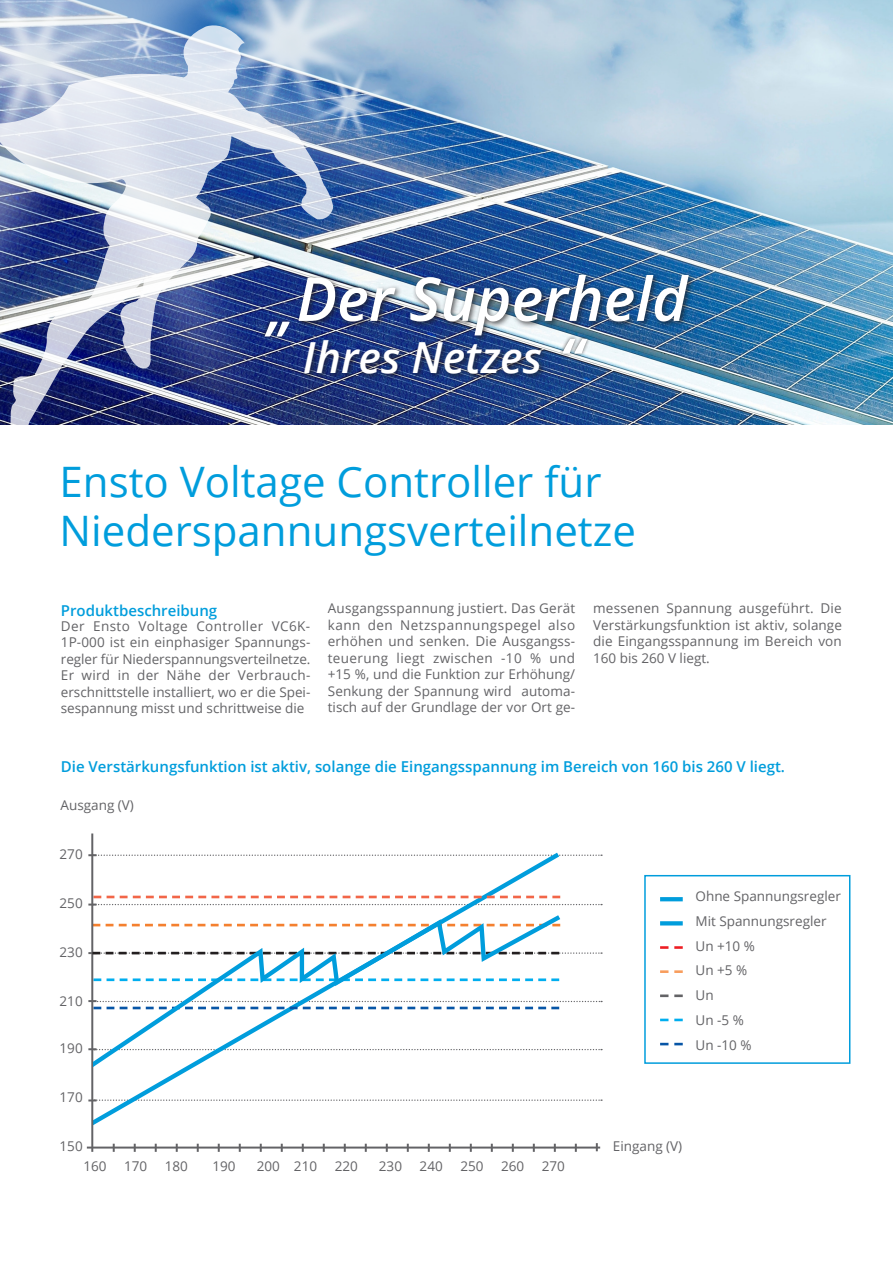
<style>
.page{position:relative;width:893px;height:1263px;background:#fff}
.page>*{position:absolute;margin:0;border:0;box-sizing:border-box;transform-origin:0 0}
.t1{font:italic 600 60.45px "Open Sans";color:#fff}
.t2{font:italic 600 42.9px "Open Sans";color:#fff}
.E_Heading_26pt_left{font:42px "Open Sans";color:#009ddc}
.E_Subheading_in_Text{font:600 15px "Open Sans";color:#009ddc}
.E_Body_9pt{font:13.5px/16.5px "Open Sans";color:#636366;text-align:justify}
</style>
<div class="page">
<img style="left:505px;top:0;width:388px;height:424px">
<div style="left:0;top:0;width:505px;height:450px;background:#fff;opacity:.75"></div>
<div style="left:0;top:0;width:475px;height:419px;background:#fff;opacity:.75"></div>
<div style="left:309px;top:65px;width:82px;height:79px;background:#fff;opacity:.75"></div>
<svg style="left:199px;top:0;width:188px;height:67px;background:#9fbcd8"></svg>
<div style="left:311px;top:67px;width:78px;height:73px;background:#fff;opacity:.75"></div>
<svg style="left:0;top:0;width:164px;height:24px;background:#adc2dc"></svg>
<div style="left:120px;top:21px;width:45px;height:42px;background:#fff;opacity:.75"></div>
<img style="left:0;top:24px;width:334px;height:417px">
<div style="left:295px;top:272px;width:401px;height:71px;background:#231f20;opacity:.75"></div>
<div style="left:301px;top:337px;width:247px;height:44px;background:#231f20;opacity:.75"></div>
<div style="left:261px;top:318px;width:32px;height:22px;background:#231f20;opacity:.75"></div>
<div style="left:559px;top:335px;width:32px;height:22px;background:#231f20;opacity:.75"></div>
<svg style="left:660px;top:946px;width:23px;height:3px"></svg>
<svg style="left:660px;top:970px;width:23px;height:3px"></svg>
<svg style="left:660px;top:994px;width:23px;height:3px"></svg>
<svg style="left:660px;top:1019px;width:23px;height:2px"></svg>
<svg style="left:660px;top:1043px;width:23px;height:2px"></svg>
<svg style="left:660px;top:897px;width:23px;height:4px"></svg>
<svg style="left:660px;top:921px;width:23px;height:4px"></svg>
<div style="left:644px;top:875px;width:206px;height:189px;border:2px solid #009ddc"></div>
<hr style="left:87px;top:1146px;width:513px;height:2px;background:#636366">
<svg style="left:134px;top:1144px;width:2px;height:8px"></svg>
<svg style="left:113px;top:1144px;width:2px;height:8px"></svg>
<svg style="left:155px;top:1144px;width:2px;height:8px"></svg>
<svg style="left:218px;top:1144px;width:2px;height:8px"></svg>
<svg style="left:239px;top:1144px;width:2px;height:8px"></svg>
<svg style="left:260px;top:1144px;width:2px;height:8px"></svg>
<svg style="left:281px;top:1144px;width:2px;height:8px"></svg>
<svg style="left:302px;top:1144px;width:2px;height:8px"></svg>
<svg style="left:323px;top:1144px;width:2px;height:8px"></svg>
<svg style="left:344px;top:1144px;width:2px;height:8px"></svg>
<svg style="left:365px;top:1144px;width:2px;height:8px"></svg>
<svg style="left:386px;top:1144px;width:2px;height:8px"></svg>
<svg style="left:407px;top:1144px;width:2px;height:8px"></svg>
<svg style="left:428px;top:1144px;width:2px;height:8px"></svg>
<svg style="left:449px;top:1144px;width:2px;height:8px"></svg>
<svg style="left:470px;top:1144px;width:2px;height:8px"></svg>
<svg style="left:491px;top:1144px;width:2px;height:8px"></svg>
<svg style="left:512px;top:1144px;width:2px;height:8px"></svg>
<svg style="left:533px;top:1144px;width:2px;height:8px"></svg>
<svg style="left:554px;top:1144px;width:2px;height:8px"></svg>
<svg style="left:575px;top:1144px;width:2px;height:8px"></svg>
<svg style="left:176px;top:1144px;width:2px;height:8px"></svg>
<svg style="left:197px;top:1144px;width:2px;height:8px"></svg>
<svg style="left:88px;top:849px;width:475px;height:281px"></svg>
<div style="left:85px;top:1046px;width:6px;height:91px;background:#fff"></div>
<hr style="left:91px;top:833px;width:2px;height:319px;background:#636366">
<svg style="left:596px;top:1143px;width:2px;height:8px"></svg>
<svg style="left:88px;top:1099px;width:514px;height:2px"></svg>
<svg style="left:88px;top:1048px;width:514px;height:2px"></svg>
<svg style="left:88px;top:1000px;width:514px;height:9px"></svg>
<svg style="left:88px;top:896px;width:514px;height:9px"></svg>
<svg style="left:88px;top:854px;width:514px;height:2px"></svg>
<svg style="left:88px;top:952px;width:514px;height:2px"></svg>
<svg style="left:93px;top:911px;width:472px;height:162px"></svg>
<p class="t1" style="left:267px;top:265px;width:29px">„</p>
<p class="t1" style="left:296px;top:258px;width:392px">Der Superheld</p>
<p class="t2" style="left:303px;top:328px;width:241px">Ihres Netzes</p>
<p class="t1" style="left:559px;top:319px;width:25px">“</p>
<p class="E_Heading_26pt_left" style="left:60px;top:453px;width:543px">Ensto Voltage Controller für</p>
<p class="E_Heading_26pt_left" style="left:60px;top:502px;width:578px">Niederspannungsverteilnetze</p>
<p class="E_Subheading_in_Text" style="left:61px;top:600px;width:158px">Produktbeschreibung</p>
<p class="E_Body_9pt" style="left:61px;top:617px;width:251px">Der Ensto Voltage Controller VC6K-1P-000 ist ein einphasiger Spannungs&shy;regler für Niederspannungsverteilnetze.<br>Er wird in der Nähe der Verbrauch&shy;erschnittstelle installiert, wo er die Spei&shy;sespannung misst und schrittweise die</p>
<p class="E_Body_9pt" style="left:328px;top:600px;width:249px">Ausgangsspannung justiert. Das Gerät kann den Netzspannungspegel also erhöhen und senken. Die Ausgangss&shy;teuerung liegt zwischen -10 % und +15 %, und die Funktion zur Erhöhung/ Senkung der Spannung wird automa&shy;tisch auf der Grundlage der vor Ort ge-</p>
<p class="E_Body_9pt" style="left:593px;top:600px;width:250px">messenen Spannung ausgeführt. Die Verstärkungsfunktion ist aktiv, solange die Eingangsspannung im Bereich von 160 bis 260 V liegt.</p>
<p class="E_Subheading_in_Text" style="left:61px;top:757px;width:726px">Die Verstärkungsfunktion ist aktiv, solange die Eingangsspannung im Bereich von 160 bis 260 V liegt.</p>
<p class="E_Body_9pt" style="left:61px;top:796px;width:75px">Ausgang (V)</p>
<p class="E_Body_9pt" style="left:60px;top:845px;width:25px">270</p>
<p class="E_Body_9pt" style="left:60px;top:894px;width:25px">250</p>
<p class="E_Body_9pt" style="left:60px;top:943px;width:25px">230</p>
<p class="E_Body_9pt" style="left:60px;top:992px;width:25px">210</p>
<p class="E_Body_9pt" style="left:60px;top:1040px;width:25px">190</p>
<p class="E_Body_9pt" style="left:60px;top:1089px;width:25px">170</p>
<p class="E_Body_9pt" style="left:60px;top:1138px;width:25px">150</p>
<p class="E_Body_9pt" style="left:83px;top:1157px;width:25px">160</p>
<p class="E_Body_9pt" style="left:124px;top:1157px;width:25px">170</p>
<p class="E_Body_9pt" style="left:165px;top:1157px;width:25px">180</p>
<p class="E_Body_9pt" style="left:213px;top:1157px;width:25px">190</p>
<p class="E_Body_9pt" style="left:257px;top:1157px;width:62px">200 210</p>
<p class="E_Body_9pt" style="left:335px;top:1157px;width:25px">220</p>
<p class="E_Body_9pt" style="left:379px;top:1157px;width:25px">230</p>
<p class="E_Body_9pt" style="left:420px;top:1157px;width:25px">240</p>
<p class="E_Body_9pt" style="left:460px;top:1157px;width:25px">250</p>
<p class="E_Body_9pt" style="left:501px;top:1157px;width:25px">260</p>
<p class="E_Body_9pt" style="left:542px;top:1157px;width:25px">270</p>
<p class="E_Body_9pt" style="left:695px;top:888px;width:147px">Ohne Spannungsregler</p>
<p class="E_Body_9pt" style="left:695px;top:912px;width:133px">Mit Spannungsregler</p>
<p class="E_Body_9pt" style="left:695px;top:937px;width:61px">Un +10 %</p>
<p class="E_Body_9pt" style="left:695px;top:962px;width:53px">Un +5 %</p>
<p class="E_Body_9pt" style="left:695px;top:987px;width:20px">Un</p>
<p class="E_Body_9pt" style="left:695px;top:1011px;width:50px">Un -5 %</p>
<p class="E_Body_9pt" style="left:695px;top:1036px;width:58px">Un -10 %</p>
<p class="E_Body_9pt" style="left:613px;top:1138px;width:71px">Eingang (V)</p>
</div>
